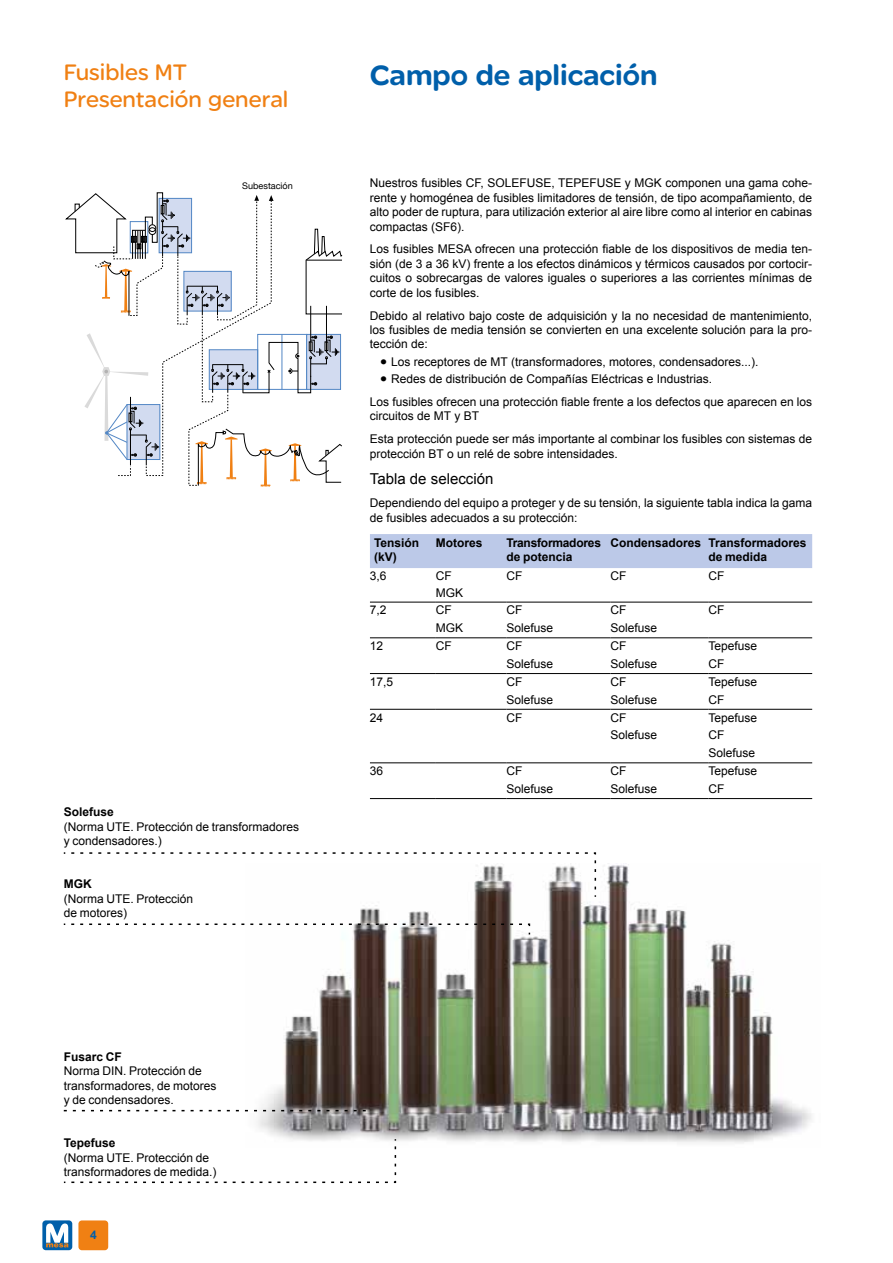
<style>
.page{position:relative;width:893px;height:1263px;background:#fff}
.page>*{position:absolute;margin:0;border:0;box-sizing:border-box;transform-origin:0 0}
.t1{font:900 30px "SE Optimist";color:#005faa}
.t2{font:24px "SE Optimist";color:#f08013}
.t3{font:15px "Arial";color:#000}
.t4{font:12px/14.4px "Arial";color:#000}
.t5{font:700 12px/14.4px "Arial";color:#000}
.t6{font:700 12px/14.4px "Arial";letter-spacing:-.02em;color:#000}
.t7{font:700 12px "Arial";color:#005faa}
.t8{font:9.15px "Helvetica Neue";color:#000}
.s1{font-weight:700;font-size:18px}
</style>
<div class="page">
<div style="left:78px;top:1220px;width:30px;height:30px;background:#f08013;border-radius:3px"></div>
<div style="left:43px;top:1220px;width:29px;height:30px;background:#005faa;border-radius:3px"></div>
<svg style="left:46px;top:1223px;width:23px;height:24px"></svg>
<div style="left:370px;top:534px;width:442px;height:34px;background:#bcc9e8"></div>
<hr style="left:708px;top:798px;width:104px;height:1px;background:#000">
<hr style="left:610px;top:798px;width:98px;height:1px;background:#000">
<hr style="left:506px;top:798px;width:104px;height:1px;background:#000">
<hr style="left:436px;top:798px;width:70px;height:1px;background:#000">
<hr style="left:370px;top:798px;width:66px;height:1px;background:#000">
<hr style="left:708px;top:763px;width:104px;height:1px;background:#000">
<hr style="left:610px;top:763px;width:98px;height:1px;background:#000">
<hr style="left:506px;top:763px;width:104px;height:1px;background:#000">
<hr style="left:436px;top:763px;width:70px;height:1px;background:#000">
<hr style="left:370px;top:763px;width:66px;height:1px;background:#000">
<hr style="left:708px;top:709px;width:104px;height:1px;background:#000">
<hr style="left:610px;top:709px;width:98px;height:1px;background:#000">
<hr style="left:506px;top:709px;width:104px;height:1px;background:#000">
<hr style="left:436px;top:709px;width:70px;height:1px;background:#000">
<hr style="left:370px;top:709px;width:66px;height:1px;background:#000">
<hr style="left:708px;top:673px;width:104px;height:1px;background:#000">
<hr style="left:610px;top:673px;width:98px;height:1px;background:#000">
<hr style="left:506px;top:673px;width:104px;height:1px;background:#000">
<hr style="left:436px;top:673px;width:70px;height:1px;background:#000">
<hr style="left:370px;top:673px;width:66px;height:1px;background:#000">
<hr style="left:708px;top:637px;width:104px;height:1px;background:#000">
<hr style="left:610px;top:637px;width:98px;height:1px;background:#000">
<hr style="left:506px;top:637px;width:104px;height:1px;background:#000">
<hr style="left:436px;top:637px;width:70px;height:1px;background:#000">
<hr style="left:370px;top:637px;width:66px;height:1px;background:#000">
<hr style="left:708px;top:602px;width:104px;height:1px;background:#000">
<hr style="left:610px;top:602px;width:98px;height:1px;background:#000">
<hr style="left:506px;top:602px;width:104px;height:1px;background:#000">
<hr style="left:436px;top:602px;width:70px;height:1px;background:#000">
<hr style="left:370px;top:602px;width:66px;height:1px;background:#000">
<svg style="left:65px;top:192px;width:278px;height:295px"></svg>
<img style="left:245px;top:864px;width:567px;height:279px">
<svg style="left:63px;top:852px;width:534px;height:46px"></svg>
<svg style="left:63px;top:1138px;width:334px;height:46px"></svg>
<svg style="left:63px;top:923px;width:468px;height:13px"></svg>
<svg style="left:64px;top:1110px;width:302px;height:1px"></svg>
<h2 class="t2" style="left:64px;top:59px;width:125px">Fusibles MT</h2>
<h1 class="t1" style="left:370px;top:58px;width:289px">Campo de aplicación</h1>
<h2 class="t2" style="left:64px;top:86px;width:226px">Presentación general</h2>
<p class="t8" style="left:242px;top:180px;width:52px">Subestación</p>
<p class="t5" style="left:64px;top:805px;width:52px">Solefuse</p>
<p class="t4" style="left:64px;top:819px;width:237px">(Norma UTE. Protección de transformadores y condensadores.)</p>
<p class="t5" style="left:64px;top:877px;width:29px">MGK</p>
<p class="t4" style="left:64px;top:891px;width:131px">(Norma UTE. Protección de motores)</p>
<p class="t5" style="left:64px;top:1049px;width:60px">Fusarc CF</p>
<p class="t4" style="left:64px;top:1064px;width:154px">Norma DIN. Protección de transformadores, de motores y de condensadores.</p>
<p class="t5" style="left:64px;top:1136px;width:53px">Tepefuse</p>
<p class="t4" style="left:64px;top:1150px;width:154px">(Norma UTE. Protección de transformadores de medida.)</p>
<p class="t7" style="left:90px;top:1228px;width:8px">4</p>
<p class="t4" style="left:370px;top:176px;width:444px;text-align:justify">Nuestros fusibles CF, SOLEFUSE, TEPEFUSE y MGK componen una gama cohe&shy;rente y homogénea de fusibles limitadores de tensión, de tipo acompañamiento, de alto poder de ruptura, para utilización exterior al aire libre como al interior en cabinas compactas (SF6).</p>
<p class="t4" style="left:370px;top:242px;width:444px;text-align:justify">Los fusibles MESA ofrecen una protección fiable de los dispositivos de media ten&shy;sión (de 3 a 36 kV) frente a los efectos dinámicos y térmicos causados por cortocir&shy;cuitos o sobrecargas de valores iguales o superiores a las corrientes mínimas de corte de los fusibles.</p>
<p class="t4" style="left:370px;top:308px;width:444px;text-align:justify">Debido al relativo bajo coste de adquisición y la no necesidad de mantenimiento, los fusibles de media tensión se convierten en una excelente solución para la pro&shy;tección de:</p>
<p class="t4" style="left:381px;top:354px;width:379px"><span class="s1">•</span> Los receptores de MT (transformadores, motores, condensadores...).</p>
<p class="t4" style="left:370px;top:367px;width:444px;line-height:23px;text-indent:11px"><span class="s1">•</span> Redes de distribución de Compañías Eléctricas e Industrias.<br>Los fusibles ofrecen una protección fiable frente a los defectos que aparecen en los</p>
<p class="t4" style="left:370px;top:405px;width:444px;line-height:23px">circuitos de MT y BT<br>Esta protección puede ser más importante al combinar los fusibles con sistemas de</p>
<p class="t4" style="left:370px;top:446px;width:249px">protección BT o un relé de sobre intensidades.</p>
<p class="t3" style="left:370px;top:470px;width:125px">Tabla de selección</p>
<p class="t4" style="left:370px;top:496px;width:444px">Dependiendo del equipo a proteger y de su tensión, la siguiente tabla indica la gama de fusibles adecuados a su protección:</p>
<p class="t5" style="left:374px;top:535px;width:47px">Tensión (kV)</p>
<p class="t5" style="left:436px;top:535px;width:48px">Motores</p>
<p class="t6" style="left:506px;top:535px;width:96px">Transformadores de potencia</p>
<p class="t5" style="left:708px;top:535px;width:100px;text-indent:-98px">Condensadores Transformadores de medida</p>
<p class="t4" style="left:370px;top:569px;width:18px">3,6</p>
<p class="t4" style="left:436px;top:569px;width:17px">CF</p>
<p class="t4" style="left:506px;top:569px;width:17px">CF</p>
<p class="t4" style="left:610px;top:569px;width:17px">CF</p>
<p class="t4" style="left:708px;top:569px;width:17px">CF</p>
<p class="t4" style="left:436px;top:586px;width:29px">MGK</p>
<p class="t4" style="left:370px;top:603px;width:18px">7,2</p>
<p class="t4" style="left:436px;top:603px;width:17px">CF</p>
<p class="t4" style="left:506px;top:603px;width:17px">CF</p>
<p class="t4" style="left:610px;top:603px;width:17px">CF</p>
<p class="t4" style="left:708px;top:603px;width:17px">CF</p>
<p class="t4" style="left:436px;top:621px;width:29px">MGK</p>
<p class="t4" style="left:506px;top:621px;width:48px">Solefuse</p>
<p class="t4" style="left:610px;top:621px;width:48px">Solefuse</p>
<p class="t4" style="left:370px;top:639px;width:15px">12</p>
<p class="t4" style="left:436px;top:639px;width:17px">CF</p>
<p class="t4" style="left:506px;top:639px;width:17px">CF</p>
<p class="t4" style="left:610px;top:639px;width:17px">CF</p>
<p class="t4" style="left:708px;top:639px;width:50px">Tepefuse</p>
<p class="t4" style="left:506px;top:657px;width:48px">Solefuse</p>
<p class="t4" style="left:610px;top:657px;width:48px">Solefuse</p>
<p class="t4" style="left:708px;top:657px;width:17px">CF</p>
<p class="t4" style="left:370px;top:674px;width:25px">17,5</p>
<p class="t4" style="left:506px;top:674px;width:17px">CF</p>
<p class="t4" style="left:610px;top:674px;width:17px">CF</p>
<p class="t4" style="left:708px;top:674px;width:50px">Tepefuse</p>
<p class="t4" style="left:506px;top:692px;width:48px">Solefuse</p>
<p class="t4" style="left:610px;top:692px;width:48px">Solefuse</p>
<p class="t4" style="left:708px;top:692px;width:17px">CF</p>
<p class="t4" style="left:370px;top:710px;width:15px">24</p>
<p class="t4" style="left:506px;top:710px;width:17px">CF</p>
<p class="t4" style="left:610px;top:710px;width:17px">CF</p>
<p class="t4" style="left:708px;top:710px;width:50px">Tepefuse</p>
<p class="t4" style="left:610px;top:728px;width:48px">Solefuse</p>
<p class="t4" style="left:708px;top:726px;width:48px;line-height:17.9px">CF<br>Solefuse</p>
<p class="t4" style="left:370px;top:764px;width:15px">36</p>
<p class="t4" style="left:506px;top:764px;width:17px">CF</p>
<p class="t4" style="left:610px;top:764px;width:17px">CF</p>
<p class="t4" style="left:708px;top:764px;width:50px">Tepefuse</p>
<p class="t4" style="left:506px;top:782px;width:48px">Solefuse</p>
<p class="t4" style="left:610px;top:782px;width:48px">Solefuse</p>
<p class="t4" style="left:708px;top:782px;width:17px">CF</p>
</div>
